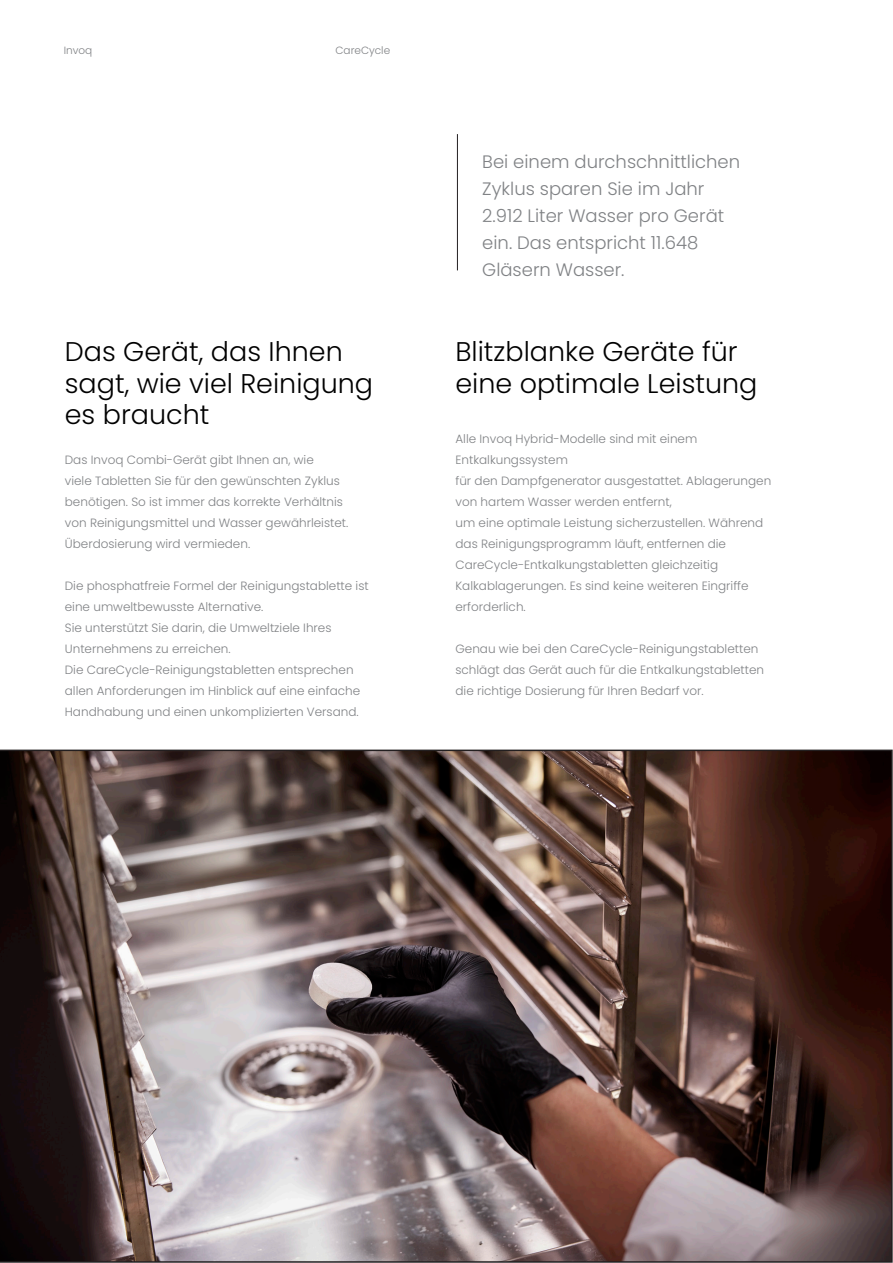
<style>
.page{position:relative;width:893px;height:1263px;background:#fff}
.page>*{position:absolute;margin:0;border:0;box-sizing:border-box;transform-origin:0 0}
.Manchet{font:300 27px/31.5px "Poppins";color:#000}
.Mellemrubrik{font:300 18px/27px "Poppins";color:#808285}
.Brødtekst{font:300 12px/21px "Poppins";color:#808285}
.t1{font:300 10.5px "Poppins";color:#808285}
</style>
<div class="page">
<img style="left:0;top:750px;width:893px;height:513px">
<hr style="left:457px;top:134px;width:1px;height:136px;background:#231f20">
<p class="t1" style="left:64px;top:44px;width:30px">Invoq</p>
<p class="t1" style="left:335px;top:44px;width:56px">CareCycle</p>
<p class="Manchet" style="left:65px;top:336px;width:310px">Das Gerät, das Ihnen sagt, wie viel Reinigung es braucht</p>
<p class="Brødtekst" style="left:65px;top:449px;width:285px">Das Invoq Combi-Gerät gibt Ihnen an, wie<br>viele Tabletten Sie für den gewünschten Zyklus benötigen. So ist immer das korrekte Verhältnis von Reinigungsmittel und Wasser gewährleistet.<br>Überdosierung wird vermieden.</p>
<p class="Brødtekst" style="left:65px;top:575px;width:305px">Die phosphatfreie Formel der Reinigungstablette ist eine umweltbewusste Alternative.</p>
<p class="Brødtekst" style="left:65px;top:617px;width:268px">Sie unterstützt Sie darin, die Umweltziele Ihres<br>Unternehmens zu erreichen.</p>
<p class="Brødtekst" style="left:65px;top:659px;width:297px">Die CareCycle-Reinigungstabletten entsprechen allen Anforderungen im Hinblick auf eine einfache<br>Handhabung und einen unkomplizierten Versand.</p>
<p class="Mellemrubrik" style="left:482px;top:148px;width:259px">Bei einem durchschnittlichen<br>Zyklus sparen Sie im Jahr<br>2.912 Liter Wasser pro Gerät ein. Das entspricht 11.648<br>Gläsern Wasser.</p>
<p class="Manchet" style="left:455px;top:336px;width:284px">Blitzblanke Geräte für</p>
<p class="Manchet" style="left:455px;top:368px;width:303px">eine optimale Leistung</p>
<p class="Brødtekst" style="left:455px;top:428px;width:243px">Alle Invoq Hybrid-Modelle sind mit einem<br>Entkalkungssystem</p>
<p class="Brødtekst" style="left:455px;top:470px;width:317px">für den Dampfgenerator ausgestattet. Ablagerungen von hartem Wasser werden entfernt,</p>
<p class="Brødtekst" style="left:455px;top:512px;width:309px">um eine optimale Leistung sicherzustellen. Während das Reinigungsprogramm läuft, entfernen die CareCycle-Entkalkungstabletten gleichzeitig Kalkablagerungen. Es sind keine weiteren Eingriffe erforderlich.</p>
<p class="Brødtekst" style="left:455px;top:638px;width:310px">Genau wie bei den CareCycle-Reinigungstabletten schlägt das Gerät auch für die Entkalkungstabletten die richtige Dosierung für Ihren Bedarf vor.</p>
</div>
